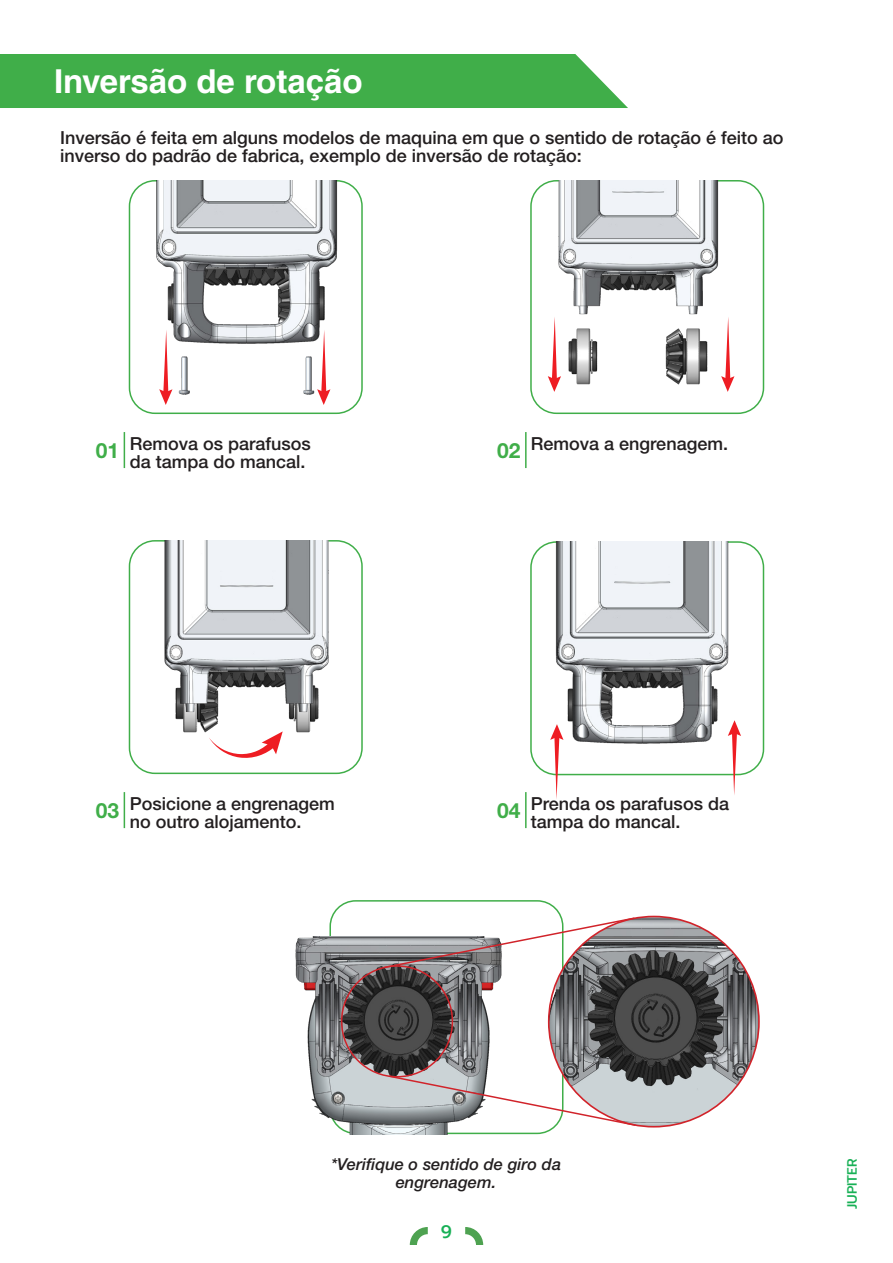
<style>
.page{position:relative;width:893px;height:1263px;background:#fff}
.page>*{position:absolute;margin:0;border:0;box-sizing:border-box;transform-origin:0 0}
.Capitulos{font:700 33px "Helvetica LT Std";color:#fff}
.t1{font:700 21px "Helvetica Neue LT Std";color:#40ae49}
.t2{font:500 18px/18px "Helvetica Neue LT Std";color:#231f20}
.t3{font:500 18px "Prompt";color:#18b056}
.t4{font:italic 500 16.5px/18px "Helvetica Neue LT Std";color:#231f20;text-align:center}
.t5{font:500 13.5px "Prompt";color:#18b056}
</style>
<div class="page">
<svg style="left:410px;top:1227px;width:18px;height:18px"></svg>
<svg style="left:465px;top:1227px;width:18px;height:18px"></svg>
<div style="left:129px;top:180px;width:234px;height:234px;border:2px solid #40ae49;border-radius:26px"></div>
<div style="left:530px;top:180px;width:234px;height:234px;border:2px solid #40ae49;border-radius:26px"></div>
<img style="left:130px;top:180px;width:231px;height:217px">
<img style="left:536px;top:180px;width:228px;height:209px">
<img style="left:530px;top:541px;width:234px;height:234px">
<img style="left:130px;top:540px;width:233px;height:235px">
<img style="left:295px;top:936px;width:235px;height:198px">
<img style="left:549px;top:916px;width:210px;height:211px;border-radius:105px">
<svg style="left:387px;top:1074px;width:250px;height:53px"></svg>
<svg style="left:383px;top:916px;width:253px;height:53px"></svg>
<svg style="left:159px;top:330px;width:13px;height:75px"></svg>
<svg style="left:548px;top:317px;width:13px;height:75px"></svg>
<svg style="left:721px;top:317px;width:13px;height:75px"></svg>
<svg style="left:550px;top:724px;width:13px;height:75px"></svg>
<svg style="left:728px;top:720px;width:13px;height:75px"></svg>
<svg style="left:317px;top:330px;width:13px;height:75px"></svg>
<svg style="left:209px;top:731px;width:74px;height:27px"></svg>
<div style="left:0;top:54px;width:628px;height:54px;background:#40ae49"></div>
<hr style="left:124px;top:432px;width:1px;height:36px;background:#40ae49">
<hr style="left:124px;top:792px;width:1px;height:36px;background:#40ae49">
<hr style="left:525px;top:432px;width:2px;height:36px;background:#40ae49">
<hr style="left:525px;top:792px;width:2px;height:36px;background:#40ae49">
<p class="Capitulos" style="left:54px;top:61px;width:310px">Inversão de rotação</p>
<p class="t2" style="left:60px;top:128px;width:725px">Inversão é feita em alguns modelos de maquina em que o sentido de rotação é feito ao inverso do padrão de fabrica, exemplo de inversão de rotação:</p>
<p class="t1" style="left:96px;top:437px;width:25px">01</p>
<p class="t2" style="left:130px;top:434px;width:183px">Remova os parafusos da tampa do mancal.</p>
<p class="t1" style="left:96px;top:797px;width:25px">03</p>
<p class="t2" style="left:130px;top:794px;width:207px">Posicione a engrenagem no outro alojamento.</p>
<p class="t1" style="left:497px;top:437px;width:25px">02</p>
<p class="t2" style="left:531px;top:434px;width:199px">Remova a engrenagem.</p>
<p class="t1" style="left:497px;top:797px;width:25px">04</p>
<p class="t2" style="left:531px;top:794px;width:200px">Prenda os parafusos da</p>
<p class="t2" style="left:531px;top:812px;width:151px">tampa do mancal.</p>
<p class="t4" style="left:331px;top:1155px;width:232px">*Verifique o sentido de giro da engrenagem.</p>
<p class="t5" style="left:842px;top:1209px;width:52px;rotate:-90deg">JUPITER</p>
<p class="t3" style="left:441px;top:1218px;width:13px">9</p>
</div>
